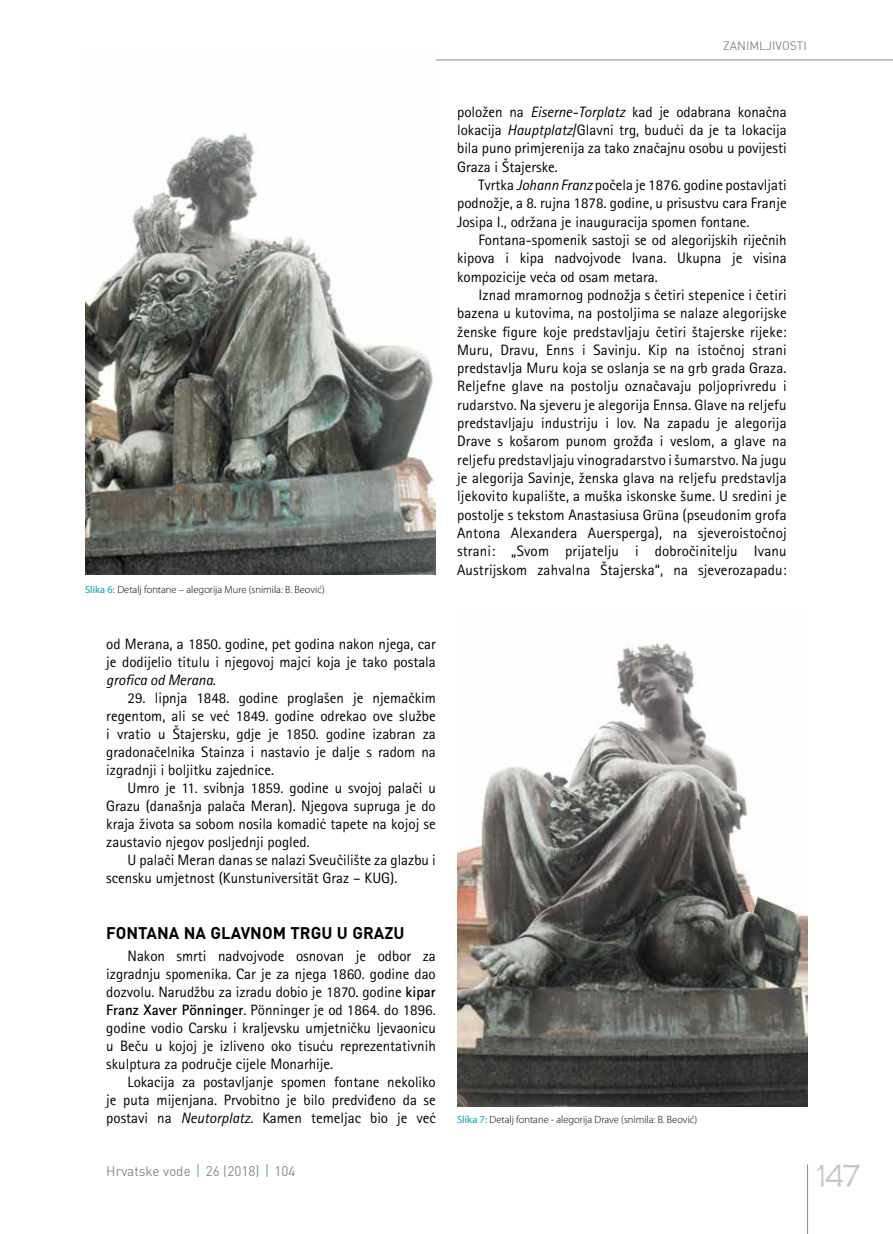
<style>
.page{position:relative;width:893px;height:1234px;background:#fff}
.page>*{position:absolute;margin:0;border:0;box-sizing:border-box;transform-origin:0 0}
.t1{font:300 36px "Teen";color:#c6c7c8}
.t2{font:700 16.5px "DIN";color:#000}
.t3{font:15px/18.3px "Rotis Sans Serifklemy";color:#000;text-align:justify}
.t4{font:13.5px "DIN";color:#87888a}
.t5{font:12px "DIN";color:#87888a}
.t6{font:300 10.5px "Myriad Pro";color:#000}
.s1{font-weight:400;color:#00a5b7}
.s2{font-style:italic}
.s3{font-weight:700}
</style>
<div class="page">
<hr style="left:807px;top:1164px;width:1px;height:69px;background:#87888a">
<hr style="left:106px;top:60px;width:787px;height:1px;background:#87888a">
<svg style="left:198px;top:1164px;width:1px;height:12px"></svg>
<svg style="left:266px;top:1164px;width:2px;height:12px"></svg>
<img style="left:457px;top:643px;width:351px;height:462px">
<img style="left:85px;top:60px;width:351px;height:514px">
<p class="t5" style="left:723px;top:37px;width:85px">ZANIMLJIVOSTI</p>
<p class="t6" style="left:85px;top:582px;width:241px"><span class="s1">Slika 6:</span> Detalj fontane – alegorija Mure (snimila: B. Beović)</p>
<p class="t3" style="left:106px;top:634px;width:331px">od Merana, a 1850. godine, pet godina nakon njega, car je dodijelio titulu i njegovoj majci koja je tako postala <span class="s2">grofica od Merana</span>.</p>
<p class="t3" style="left:106px;top:688px;width:331px;text-indent:21px">29. lipnja 1848. godine proglašen je njemačkim regentom, ali se već 1849. godine odrekao ove službe i vratio u Štajersku, gdje je 1850. godine izabran za gradonačelnika Stainza i nastavio je dalje s radom na izgradnji i boljitku zajednice.</p>
<p class="t3" style="left:106px;top:778px;width:331px;text-indent:21px">Umro je 11. svibnja 1859. godine u svojoj palači u Grazu (današnja palača Meran). Njegova supruga je do kraja života sa sobom nosila komadić tapete na kojoj se zaustavio njegov posljednji pogled.</p>
<p class="t3" style="left:106px;top:850px;width:331px;text-indent:21px">U palači Meran danas se nalazi Sveučilište za glazbu i scensku umjetnost (Kunstuniversität Graz – KUG).</p>
<p class="t2" style="left:106px;top:921px;width:300px">FONTANA NA GLAVNOM TRGU U GRAZU</p>
<p class="t3" style="left:106px;top:946px;width:331px;text-indent:21px">Nakon smrti nadvojvode osnovan je odbor za izgradnju spomenika. Car je za njega 1860. godine dao dozvolu. Narudžbu za izradu dobio je 1870. godine <span class="s3">kipar Franz Xaver Pönninger</span>. Pönninger je od 1864. do 1896. godine vodio Carsku i kraljevsku umjetničku ljevaonicu u Beču u kojoj je izliveno oko tisuću reprezentativnih skulptura za područje cijele Monarhije.</p>
<p class="t3" style="left:106px;top:1072px;width:331px;text-indent:21px">Lokacija za postavljanje spomen fontane nekoliko je puta mijenjana. Prvobitno je bilo predviđeno da se postavi na <span class="s2">Neutorplatz</span>. Kamen temeljac bio je već</p>
<p class="t4" style="left:106px;top:1161px;width:191px">Hrvatske vode 26 (2018) 104</p>
<p class="t3" style="left:457px;top:102px;width:331px">položen na <span class="s2">Eiserne-Torplatz</span> kad je odabrana konačna lokacija <span class="s2">Hauptplatz</span>/Glavni trg, budući da je ta lokacija bila puno primjerenija za tako značajnu osobu u povijesti Graza i Štajerske.</p>
<p class="t3" style="left:457px;top:176px;width:331px;text-indent:21px">Tvrtka <span class="s2">Johann Franz</span> počela je 1876. godine postavljati podnožje, a 8. rujna 1878. godine, u prisustvu cara Franje Josipa I., održana je inauguracija spomen fontane.</p>
<p class="t3" style="left:457px;top:230px;width:331px;text-indent:21px">Fontana-spomenik sastoji se od alegorijskih riječnih kipova i kipa nadvojvode Ivana. Ukupna je visina kompozicije veća od osam metara.</p>
<p class="t3" style="left:457px;top:285px;width:331px;text-indent:21px">Iznad mramornog podnožja s četiri stepenice i četiri bazena u kutovima, na postoljima se nalaze alegorijske ženske figure koje predstavljaju četiri štajerske rijeke:<br>Muru, Dravu, Enns i Savinju. Kip na istočnoj strani predstavlja Muru koja se oslanja se na grb grada Graza.<br>Reljefne glave na postolju označavaju poljoprivredu i rudarstvo. Na sjeveru je alegorija Ennsa. Glave na reljefu predstavljaju industriju i lov. Na zapadu je alegorija Drave s košarom punom grožđa i veslom, a glave na reljefu predstavljaju vinogradarstvo i šumarstvo. Na jugu je alegorija Savinje, ženska glava na reljefu predstavlja ljekovito kupalište, a muška iskonske šume. U sredini je postolje s tekstom Anastasiusa Grüna (pseudonim grofa Antona Alexandera Auersperga), na sjeveroistočnoj strani: „Svom prijatelju i dobročinitelju Ivanu Austrijskom zahvalna Štajerska“, na sjeverozapadu:</p>
<p class="t6" style="left:457px;top:1112px;width:242px"><span class="s1">Slika 7:</span> Detalj fontane - alegorija Drave (snimila: B. Beović)</p>
<h1 class="t1" style="left:816px;top:1156px;width:45px">147</h1>
</div>
